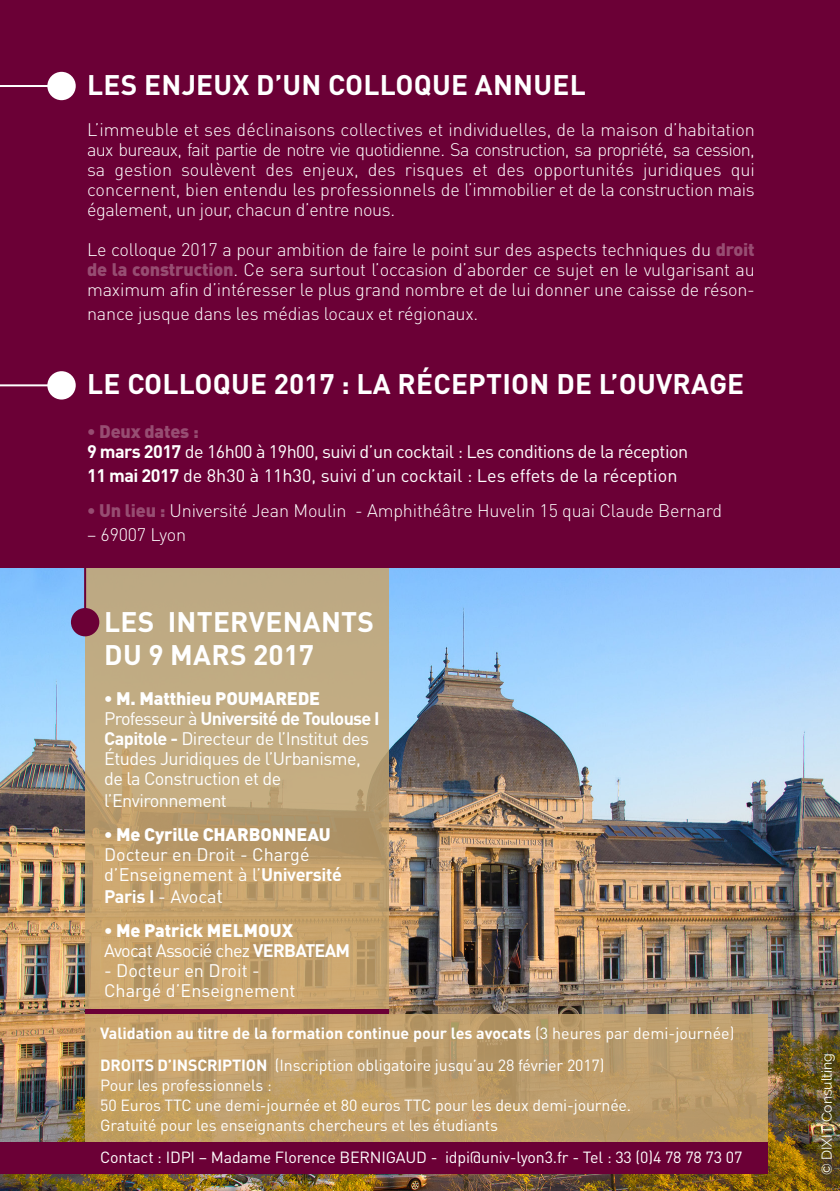
<style>
.page{position:relative;width:840px;height:1191px;background:#fff}
.page>*{position:absolute;margin:0;border:0;box-sizing:border-box;transform-origin:0 0}
.t1{font:700 28px "DINOT";letter-spacing:.01em;color:#fff}
.t2{font:300 18px/20px "DINOT";letter-spacing:-.01em;color:#fff;text-align:justify}
.t3{font:18px "DINOT";letter-spacing:-.03em;color:#fff}
.t4{font:18px "DINOT";color:#fff}
.t5{font:900 18px "DINOT";letter-spacing:-.01em;color:#fff}
.t6{font:700 18px "DINOT";letter-spacing:-.04em;color:#fff}
.t7{font:900 18px "DINOT";letter-spacing:-.01em;color:#974d72}
.t8{font:16px "DINOT";letter-spacing:-.01em;color:#fff}
.t9{font:700 16px "DINOT";color:#fff}
.t10{font:14px "Raleway";color:#fafff7}
.s1{font-weight:900;color:#974d72}
.s2{font-weight:700}
.s3{font-weight:400}
.s4{font-weight:400;font-size:20px}
</style>
<div class="page">
<img style="left:0;top:567px;width:839px;height:624px">
<svg style="left:85px;top:567px;width:303px;height:442px;fill:#c1a982"></svg>
<div style="left:0;top:0;width:839px;height:567px;background:#6b0036"></div>
<div style="left:47px;top:72px;width:29px;height:28px;background:#fff;border-radius:50%"></div>
<hr style="left:0;top:85px;width:61px;height:2px;background:#fff">
<div style="left:71px;top:608px;width:28px;height:28px;background:#6b0036;border-radius:50%"></div>
<hr style="left:84px;top:475px;width:2px;height:147px;background:#6b0036">
<svg style="left:85px;top:1013px;width:682px;height:129px;fill:#c09e6a"></svg>
<div style="left:0;top:1142px;width:767px;height:32px;background:#6b0036"></div>
<div style="left:47px;top:371px;width:29px;height:28px;background:#fff;border-radius:50%"></div>
<hr style="left:0;top:384px;width:61px;height:2px;background:#fff">
<hr style="left:85px;top:1009px;width:303px;height:4px;background:#6b0036">
<p class="t1" style="left:87px;top:66px;width:500px">LES ENJEUX D’UN COLLOQUE ANNUEL</p>
<p class="t2" style="left:87px;top:119px;width:669px">L’immeuble et ses déclinaisons collectives et individuelles, de la maison d’habitation</p>
<p class="t2" style="left:87px;top:139px;width:669px">aux bureaux, fait partie de notre vie quotidienne. Sa construction, sa propriété, sa cession, sa gestion soulèvent des enjeux, des risques et des opportunités juridiques qui concernent, bien entendu les professionnels de l’immobilier et de la construction mais également, un jour, chacun d’entre nous.</p>
<p class="t2" style="left:87px;top:238px;width:669px">Le colloque 2017 a pour ambition de faire le point sur des aspects techniques du <span class="s1">droit de la construction</span>. Ce sera surtout l’occasion d’aborder ce sujet en le vulgarisant au maximum afin d’intéresser le plus grand nombre et de lui donner une caisse de réson-</p>
<p class="t2" style="left:87px;top:302px;width:392px">nance jusque dans les médias locaux et régionaux.</p>
<p class="t1" style="left:87px;top:365px;width:658px">LE COLLOQUE 2017 : LA RÉCEPTION DE L’OUVRAGE</p>
<p class="t7" style="left:87px;top:419px;width:113px">• Deux dates :</p>
<p class="t3" style="left:87px;top:439px;width:602px"><span class="s2">9 mars 2017</span> de 16h00 à 19h00, suivi d’un cocktail : Les conditions de la réception</p>
<p class="t4" style="left:87px;top:463px;width:591px"><span class="s2">11 mai 2017</span> de 8h30 à 11h30, suivi d’un cocktail : Les effets de la réception</p>
<p class="t2" style="left:87px;top:499px;width:636px"><span class="s1">• Un lieu :</span> Université Jean Moulin - Amphithéâtre Huvelin 15 quai Claude Bernard</p>
<p class="t2" style="left:87px;top:523px;width:101px">– 69007 Lyon</p>
<p class="t1" style="left:104px;top:602px;width:271px">LES INTERVENANTS</p>
<p class="t1" style="left:104px;top:636px;width:211px">DU 9 MARS 2017</p>
<p class="t5" style="left:104px;top:686px;width:217px">• M. Matthieu POUMAREDE</p>
<p class="t6" style="left:104px;top:706px;width:277px"><span class="s3">Professeur à</span> Université de Toulouse I</p>
<p class="t3" style="left:104px;top:726px;width:266px"><span class="s2">Capitole -</span> Directeur de l’Institut des</p>
<p class="t3" style="left:104px;top:746px;width:258px">Études Juridiques de l’Urbanisme,</p>
<p class="t3" style="left:104px;top:766px;width:179px">de la Construction et de</p>
<p class="t3" style="left:104px;top:788px;width:124px">l’Environnement</p>
<p class="t5" style="left:104px;top:822px;width:228px">• Me Cyrille CHARBONNEAU</p>
<p class="t4" style="left:104px;top:842px;width:207px">Docteur en Droit - Chargé</p>
<p class="t4" style="left:104px;top:862px;width:239px">d’Enseignement à l’<span class="s2">Université</span></p>
<p class="t6" style="left:104px;top:884px;width:120px">Paris I <span class="s3">- Avoca</span><span class="s4">t</span></p>
<p class="t5" style="left:104px;top:918px;width:190px">• Me Patrick MELMOUX</p>
<p class="t3" style="left:104px;top:938px;width:247px">Avocat Associé chez <span class="s2">VERBATEAM</span></p>
<p class="t4" style="left:104px;top:958px;width:157px">- Docteur en Droit -</p>
<p class="t4" style="left:104px;top:978px;width:193px">Chargé d’Enseignement</p>
<p class="t9" style="left:100px;top:1022px;width:635px">Validation au titre de la formation continue pour les avocats <span class="s3">(3 heures par demi-journée)</span></p>
<p class="t8" style="left:100px;top:1054px;width:505px"><span class="s2">DROITS D’INSCRIPTION</span> (Inscription obligatoire jusqu’au 28 février 2017)</p>
<p class="t8" style="left:100px;top:1074px;width:173px">Pour les professionnels :</p>
<p class="t8" style="left:100px;top:1094px;width:532px">50 Euros TTC une demi-journée et 80 euros TTC pour les deux demi-journée.</p>
<p class="t8" style="left:100px;top:1114px;width:399px">Gratuité pour les enseignants chercheurs et les étudiants</p>
<p class="t8" style="left:100px;top:1146px;width:643px">Contact : IDPI – Madame Florence BERNIGAUD - idpi@univ-lyon3.fr - Tel : 33 (0)4 78 78 73 07</p>
<p class="t10" style="left:818px;top:1175px;width:124px;rotate:-90deg">© DIXIT Consulting</p>
</div>
